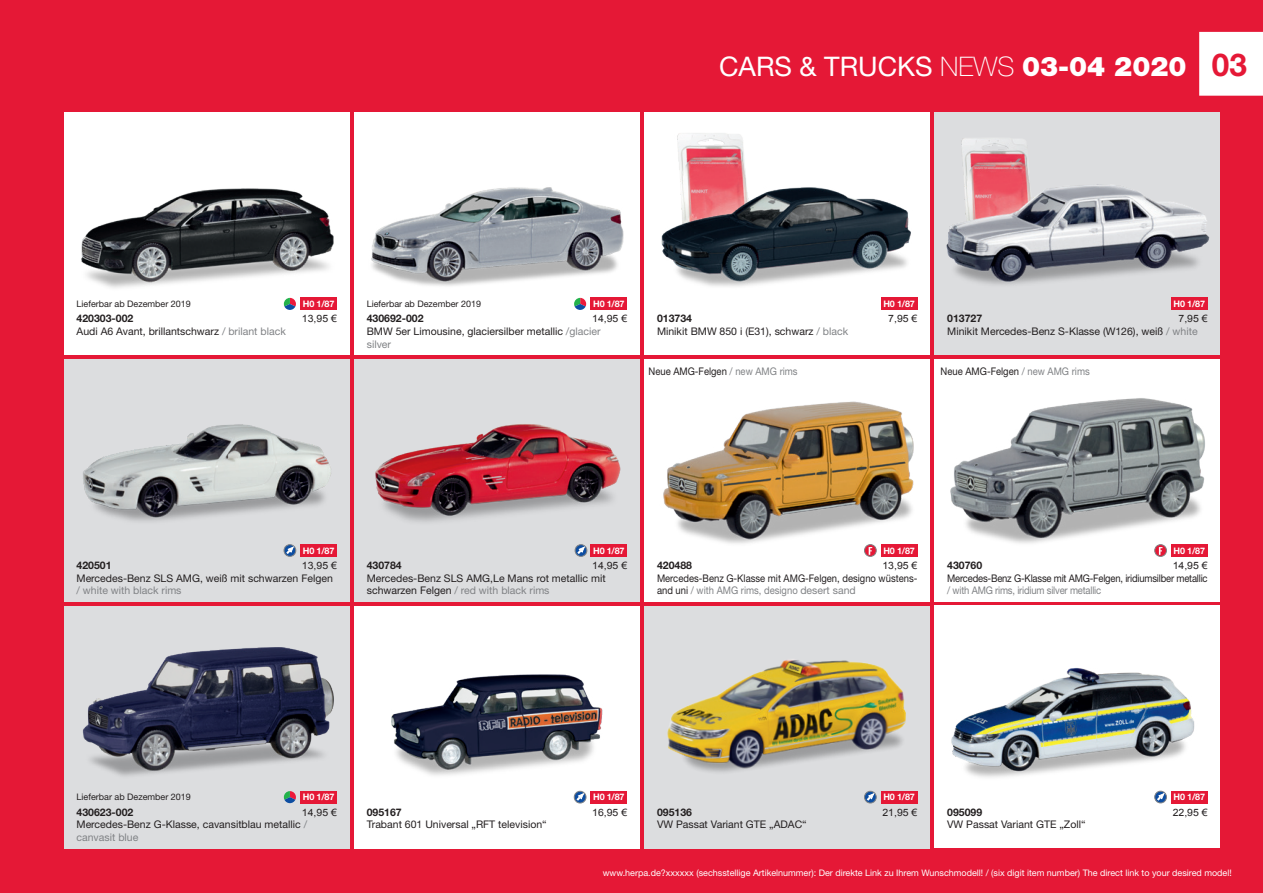
<style>
.page{position:relative;width:1263px;height:893px;background:#e51836}
.page>*{position:absolute;margin:0;border:0;box-sizing:border-box;transform-origin:0 0}
.t1{font:27px "Helvetica Neue";color:#fff}
.t2{font:10.5px/12.6px "Helvetica Neue";color:#231f20}
.t3{font:10.5px/12.6px "Helvetica Neue";color:#231f20;scale:.9 1}
.t4{font:700 10.5px "Helvetica Neue";color:#231f20}
.t5{font:10.5px "Helvetica Neue";letter-spacing:-.02em;color:#231f20;scale:.9 1}
.t6{font:10.5px "Helvetica Neue";letter-spacing:-.02em;color:#808285;scale:.9 1}
.t7{font:10.5px "Helvetica Neue";color:#808285}
.t8{font:10.05px "Arial";color:#231f20;scale:1.04 1}
.t9{font:9px "Helvetica Neue";color:#fff}
.t10{font:700 9px "Helvetica Neue";letter-spacing:-.02em;color:#fff}
.t11{font:9px "Helvetica Neue";color:#231f20}
.s1{font-weight:100}
.s2{font-weight:900}
.s3{font-weight:700;font-size:31.5px;color:#e51836}
.s4{color:#808285}
</style>
<div class="page">
<div style="left:1199px;top:32px;width:64px;height:64px;background:#fff"></div>
<div style="left:644px;top:359px;width:286px;height:243px;background:#fff"></div>
<img style="left:663px;top:401px;width:255px;height:149px">
<div style="left:644px;top:606px;width:286px;height:242px;background:#dcdddf"></div>
<img style="left:667px;top:659px;width:251px;height:138px">
<div style="left:354px;top:113px;width:286px;height:242px;background:#fff"></div>
<div style="left:64px;top:359px;width:286px;height:243px;background:#dcdddf"></div>
<div style="left:644px;top:113px;width:286px;height:242px;background:#fff"></div>
<div style="left:354px;top:606px;width:286px;height:242px;background:#fff"></div>
<div style="left:64px;top:113px;width:286px;height:242px;background:#fff"></div>
<div style="left:934px;top:359px;width:286px;height:243px;background:#fff"></div>
<div style="left:934px;top:113px;width:286px;height:242px;background:#dcdddf"></div>
<div style="left:64px;top:606px;width:286px;height:242px;background:#dcdddf"></div>
<div style="left:354px;top:359px;width:286px;height:243px;background:#dcdddf"></div>
<img style="left:371px;top:187px;width:253px;height:99px">
<img style="left:83px;top:424px;width:248px;height:97px">
<img style="left:391px;top:674px;width:212px;height:102px">
<img style="left:82px;top:647px;width:252px;height:129px">
<img style="left:375px;top:424px;width:246px;height:98px">
<div style="left:284px;top:544px;width:12px;height:13px;border:1px solid #808285;border-radius:50%"></div>
<svg style="left:284px;top:547px;width:10px;height:9px"></svg>
<div style="left:574px;top:791px;width:12px;height:12px;border:1px solid #808285;border-radius:50%"></div>
<svg style="left:574px;top:793px;width:10px;height:10px"></svg>
<div style="left:575px;top:544px;width:12px;height:13px;border:1px solid #808285;border-radius:50%"></div>
<svg style="left:575px;top:547px;width:10px;height:9px"></svg>
<div style="left:864px;top:791px;width:12px;height:12px;border:1px solid #808285;border-radius:50%"></div>
<svg style="left:864px;top:793px;width:10px;height:10px"></svg>
<div style="left:881px;top:544px;width:36px;height:12px;background:#e51836"></div>
<div style="left:881px;top:298px;width:36px;height:12px;background:#e51836"></div>
<div style="left:881px;top:791px;width:36px;height:12px;background:#e51836"></div>
<div style="left:590px;top:298px;width:37px;height:12px;background:#e51836"></div>
<div style="left:300px;top:544px;width:37px;height:12px;background:#e51836"></div>
<div style="left:590px;top:791px;width:37px;height:12px;background:#e51836"></div>
<div style="left:300px;top:298px;width:37px;height:12px;background:#e51836"></div>
<div style="left:1171px;top:544px;width:37px;height:12px;background:#e51836"></div>
<div style="left:1171px;top:298px;width:37px;height:12px;background:#e51836"></div>
<div style="left:300px;top:791px;width:37px;height:12px;background:#e51836"></div>
<div style="left:590px;top:544px;width:37px;height:12px;background:#e51836"></div>
<img style="left:81px;top:188px;width:253px;height:100px">
<img style="left:950px;top:398px;width:255px;height:155px">
<svg style="left:284px;top:298px;width:12px;height:12px"></svg>
<svg style="left:574px;top:298px;width:12px;height:12px"></svg>
<svg style="left:284px;top:791px;width:12px;height:12px"></svg>
<svg style="left:864px;top:545px;width:12px;height:11px"></svg>
<div style="left:864px;top:544px;width:12px;height:13px;border:1px solid #808285;border-radius:50%"></div>
<svg style="left:869px;top:547px;width:3px;height:8px"></svg>
<svg style="left:1155px;top:545px;width:11px;height:11px"></svg>
<div style="left:1154px;top:544px;width:12px;height:13px;border:1px solid #808285;border-radius:50%"></div>
<svg style="left:1159px;top:547px;width:3px;height:8px"></svg>
<img style="left:961px;top:138px;width:64px;height:16px">
<img style="left:677px;top:133px;width:68px;height:31px">
<img style="left:946px;top:154px;width:264px;height:144px">
<div style="left:934px;top:606px;width:286px;height:242px;background:#fff"></div>
<img style="left:951px;top:668px;width:257px;height:136px">
<div style="left:1155px;top:791px;width:11px;height:12px;background:#81858a;border-radius:50%"></div>
<div style="left:1154px;top:791px;width:12px;height:12px;border:1px solid #808285;border-radius:50%"></div>
<svg style="left:1155px;top:793px;width:9px;height:10px"></svg>
<div style="left:1171px;top:791px;width:37px;height:12px;background:#e51836"></div>
<img style="left:661px;top:164px;width:257px;height:140px">
<h1 class="t1" style="left:719px;top:50px;width:529px">CARS &amp; TRUCKS <span class="s1">NEWS</span> <span class="s2">03-04 2020</span> <span class="s3">03</span></h1>
<p class="t11" style="left:77px;top:298px;width:116px">Lieferbar ab Dezember 2019</p>
<p class="t10" style="left:303px;top:298px;width:33px">H0 1/87</p>
<p class="t11" style="left:367px;top:298px;width:116px">Lieferbar ab Dezember 2019</p>
<p class="t10" style="left:593px;top:298px;width:33px">H0 1/87</p>
<p class="t10" style="left:883px;top:298px;width:33px">H0 1/87</p>
<p class="t10" style="left:1174px;top:298px;width:33px">H0 1/87</p>
<p class="t4" style="left:77px;top:312px;width:58px">420303-002</p>
<p class="t8" style="left:302px;top:312px;width:35px">13,95 €</p>
<p class="t2" style="left:77px;top:325px;width:211px">Audi A6 Avant, brillantschwarz <span class="s4">/ brilant black</span></p>
<p class="t4" style="left:367px;top:312px;width:58px">430692-002</p>
<p class="t8" style="left:592px;top:312px;width:35px">14,95 €</p>
<p class="t2" style="left:367px;top:325px;width:235px">BMW 5er Limousine, glaciersilber metallic <span class="s4">/glacier silver</span></p>
<p class="t4" style="left:657px;top:312px;width:37px">013734</p>
<p class="t8" style="left:888px;top:312px;width:30px">7,95 €</p>
<p class="t2" style="left:657px;top:325px;width:193px">Minikit BMW 850 i (E31), schwarz <span class="s4">/ black</span></p>
<p class="t4" style="left:947px;top:312px;width:37px">013727</p>
<p class="t8" style="left:1178px;top:312px;width:30px">7,95 €</p>
<p class="t2" style="left:947px;top:325px;width:252px">Minikit Mercedes-Benz S-Klasse (W126), weiß <span class="s4">/ white</span></p>
<p class="t3" style="left:648px;top:365px;width:167px">Neue AMG-Felgen <span class="s4">/ new AMG rims</span></p>
<p class="t3" style="left:941px;top:365px;width:167px">Neue AMG-Felgen <span class="s4">/ new AMG rims</span></p>
<p class="t10" style="left:303px;top:545px;width:33px">H0 1/87</p>
<p class="t4" style="left:77px;top:559px;width:37px">420501</p>
<p class="t8" style="left:302px;top:559px;width:35px">13,95 €</p>
<p class="t2" style="left:77px;top:571px;width:258px">Mercedes-Benz SLS AMG, weiß mit schwarzen Felgen</p>
<p class="t7" style="left:77px;top:584px;width:107px">/ white with black rims</p>
<p class="t10" style="left:593px;top:545px;width:33px">H0 1/87</p>
<p class="t4" style="left:367px;top:559px;width:37px">430784</p>
<p class="t8" style="left:592px;top:559px;width:35px">14,95 €</p>
<p class="t2" style="left:367px;top:571px;width:240px">Mercedes-Benz SLS AMG,Le Mans rot metallic mit schwarzen Felgen <span class="s4">/ red with black rims</span></p>
<p class="t10" style="left:883px;top:545px;width:33px">H0 1/87</p>
<p class="t4" style="left:657px;top:559px;width:37px">420488</p>
<p class="t8" style="left:882px;top:559px;width:35px">13,95 €</p>
<p class="t3" style="left:657px;top:571px;width:291px">Mercedes-Benz G-Klasse mit AMG-Felgen, designo wüstens&shy;and uni <span class="s4">/ with AMG rims, designo desert sand</span></p>
<p class="t10" style="left:1174px;top:545px;width:33px">H0 1/87</p>
<p class="t4" style="left:947px;top:559px;width:37px">430760</p>
<p class="t8" style="left:1173px;top:559px;width:35px">14,95 €</p>
<p class="t5" style="left:947px;top:572px;width:291px">Mercedes-Benz G-Klasse mit AMG-Felgen, iridiumsilber metallic</p>
<p class="t6" style="left:947px;top:584px;width:173px">/ with AMG rims, iridium silver metallic</p>
<p class="t11" style="left:77px;top:791px;width:116px">Lieferbar ab Dezember 2019</p>
<p class="t10" style="left:303px;top:791px;width:33px">H0 1/87</p>
<p class="t10" style="left:593px;top:791px;width:33px">H0 1/87</p>
<p class="t10" style="left:883px;top:791px;width:33px">H0 1/87</p>
<p class="t10" style="left:1174px;top:791px;width:33px">H0 1/87</p>
<p class="t4" style="left:77px;top:805px;width:58px">430623-002</p>
<p class="t8" style="left:302px;top:805px;width:35px">14,95 €</p>
<p class="t2" style="left:77px;top:818px;width:232px">Mercedes-Benz G-Klasse, cavansitblau metallic <span class="s4">/ canvasit blue</span></p>
<p class="t4" style="left:367px;top:805px;width:37px">095167</p>
<p class="t8" style="left:592px;top:805px;width:35px">16,95 €</p>
<p class="t2" style="left:367px;top:818px;width:181px">Trabant 601 Universal „RFT television“</p>
<p class="t4" style="left:657px;top:805px;width:37px">095136</p>
<p class="t8" style="left:882px;top:805px;width:35px">21,95 €</p>
<p class="t2" style="left:657px;top:818px;width:151px">VW Passat Variant GTE „ADAC“</p>
<p class="t4" style="left:947px;top:805px;width:37px">095099</p>
<p class="t8" style="left:1173px;top:805px;width:35px">22,95 €</p>
<p class="t2" style="left:947px;top:818px;width:140px">VW Passat Variant GTE „Zoll“</p>
<p class="t9" style="left:603px;top:867px;width:630px">www.herpa.de?xxxxxx (sechsstellige Artikelnummer): Der direkte Link zu Ihrem Wunschmodell! / (six digit item number) The direct link to your desired model!</p>
</div>
